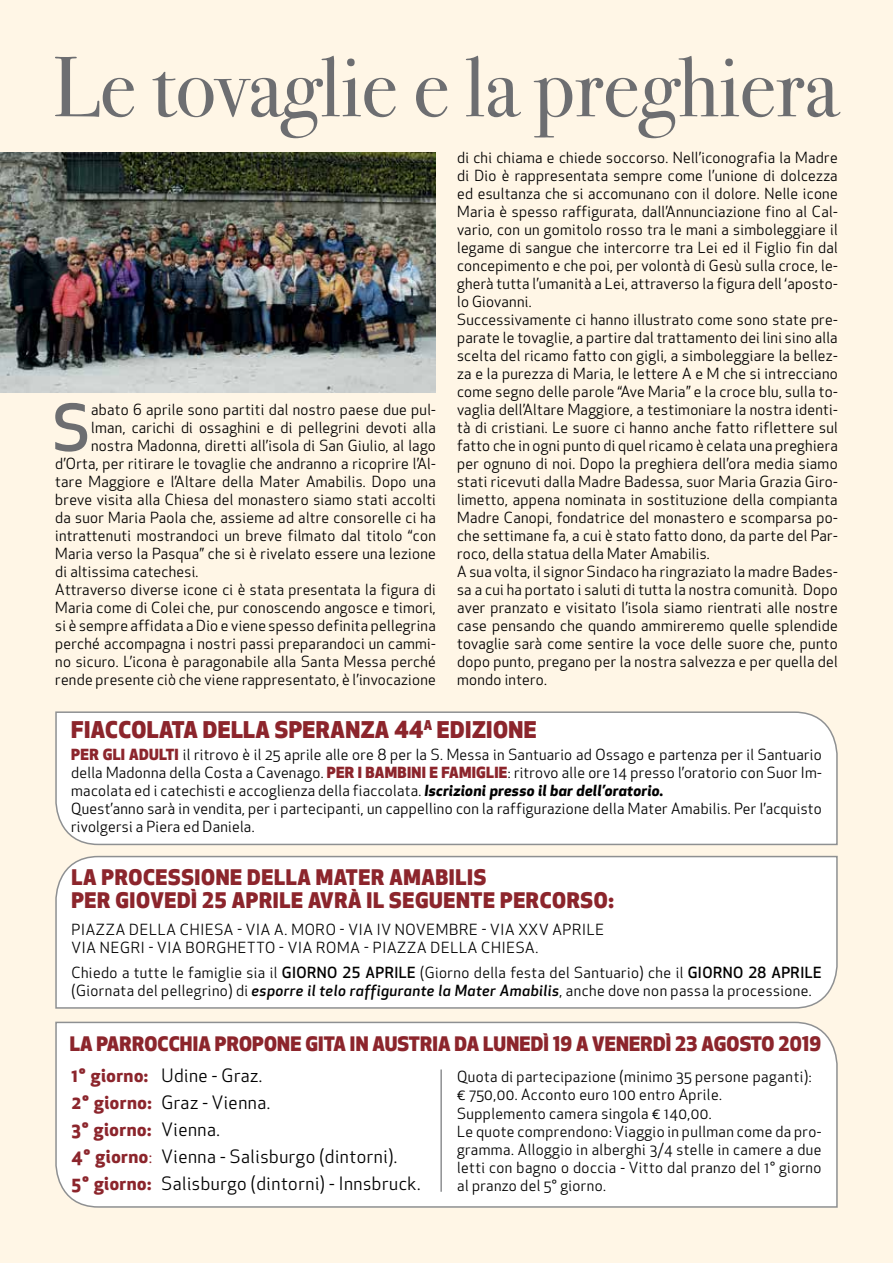
<style>
.page{position:relative;width:893px;height:1263px;background:#fff6e6}
.page>*{position:absolute;margin:0;border:0;box-sizing:border-box;transform-origin:0 0}
.t1{font:85.5px "Bodoni Svty Two ITCTT";color:#6d6e71}
.t2{font:500 63px "Apex New";color:#6d6e71}
.t3{font:800 22.5px "Apex New";letter-spacing:.02em;color:#8c252c}
.t4{font:800 21px/22.5px "Apex New";letter-spacing:.03em;color:#8c252c}
.t5{font:800 19.5px "Apex New";letter-spacing:.01em;color:#8c252c}
.t6{font:18px/27px "Apex New";letter-spacing:.03em;color:#000}
.t7{font:15px/18px "Apex New";letter-spacing:.02em;color:#000}
.t8{font:15px "Apex New";letter-spacing:.05em;color:#000}
.s1{font-weight:800;color:#8c252c}
.s2{font-weight:700;font-style:italic}
.s3{font-weight:500}
.s4{font-weight:500;font-style:italic}
.s5{font-weight:700;color:#8c252c}
.s6{color:#8c252c}
</style>
<div class="page">
<div style="left:55px;top:711px;width:783px;height:135px;background:#fff"></div>
<div style="left:55px;top:855px;width:783px;height:154px;background:#fff"></div>
<div style="left:55px;top:1021px;width:783px;height:187px;background:#fff"></div>
<hr style="left:440px;top:1069px;width:2px;height:123px;background:#8e9092">
<img style="left:0;top:152px;width:436px;height:240px">
<h1 class="t1" style="left:53px;top:17px;width:786px">Le tovaglie e la preghiera</h1>
<p class="t7" style="left:457px;top:148px;width:382px">di chi chiama e chiede soccorso. Nell’iconografia la Madre di Dio è rappresentata sempre come l’unione di dolcezza ed esultanza che si accomunano con il dolore. Nelle icone Maria è spesso raffigurata, dall’Annunciazione fino al Cal&shy;vario, con un gomitolo rosso tra le mani a simboleggiare il legame di sangue che intercorre tra Lei ed il Figlio fin dal concepimento e che poi, per volontà di Gesù sulla croce, le&shy;gherà tutta l’umanità a Lei, attraverso la figura dell ‘aposto&shy;lo Giovanni.<br>Successivamente ci hanno illustrato come sono state pre&shy;parate le tovaglie, a partire dal trattamento dei lini sino alla scelta del ricamo fatto con gigli, a simboleggiare la bellez&shy;za e la purezza di Maria, le lettere A e M che si intrecciano come segno delle parole “Ave Maria” e la croce blu, sulla to&shy;vaglia dell’Altare Maggiore, a testimoniare la nostra identi&shy;tà di cristiani. Le suore ci hanno anche fatto riflettere sul fatto che in ogni punto di quel ricamo è celata una preghiera per ognuno di noi. Dopo la preghiera dell’ora media siamo stati ricevuti dalla Madre Badessa, suor Maria Grazia Giro&shy;limetto, appena nominata in sostituzione della compianta Madre Canopi, fondatrice del monastero e scomparsa po&shy;che settimane fa, a cui è stato fatto dono, da parte del Par&shy;roco, della statua della Mater Amabilis.<br>A sua volta, il signor Sindaco ha ringraziato la madre Bades&shy;sa a cui ha portato i saluti di tutta la nostra comunità. Dopo aver pranzato e visitato l’isola siamo rientrati alle nostre case pensando che quando ammireremo quelle splendide tovaglie sarà come sentire la voce delle suore che, punto dopo punto, pregano per la nostra salvezza e per quella del mondo intero.</p>
<h3 class="t3" style="left:71px;top:714px;width:467px">FIACCOLATA DELLA SPERANZA 44<sup>A</sup> EDIZIONE</h3>
<p class="t7" style="left:71px;top:746px;width:752px"><span class="s1">PER GLI ADULTI</span> il ritrovo è il 25 aprile alle ore 8 per la S. Messa in Santuario ad Ossago e partenza per il Santuario della Madonna della Costa a Cavenago. <span class="s1">PER I BAMBINI E FAMIGLIE</span>: ritrovo alle ore 14 presso l’oratorio con Suor Im&shy;macolata ed i catechisti e accoglienza della fiaccolata. <span class="s2">Iscrizioni presso il bar dell’oratorio.<br></span>Quest’anno sarà in vendita, per i partecipanti, un cappellino con la raffigurazione della Mater Amabilis. Per l’acquisto rivolgersi a Piera ed Daniela.</p>
<h3 class="t4" style="left:71px;top:865px;width:544px">LA PROCESSIONE DELLA MATER AMABILIS<br>PER GIOVEDÌ 25 APRILE AVRÀ IL SEGUENTE PERCORSO:</h3>
<p class="t7" style="left:71px;top:920px;width:68px">Piazza della</p>
<p class="t7" style="left:180px;top:920px;width:30px">Chiesa</p>
<p class="t8" style="left:237px;top:920px;width:201px">- via A. Moro - via IV Novemb</p>
<p class="t8" style="left:459px;top:920px;width:131px">re - via XXV Aprile</p>
<p class="t8" style="left:71px;top:938px;width:177px">via Negri - via Borghetto</p>
<p class="t7" style="left:279px;top:938px;width:49px">- via Roma</p>
<p class="t7" style="left:364px;top:938px;width:77px">- piazza della</p>
<p class="t7" style="left:481px;top:938px;width:30px">Chiesa</p>
<p class="t7" style="left:71px;top:934px;width:752px;line-height:25.5px;text-indent:464px">.<br>Chiedo a tutte le famiglie sia il <span class="s3">GIORNO 25 APRILE</span> (Giorno della festa del Santuario) che il <span class="s3">GIORNO 28 APRILE</span></p>
<p class="t7" style="left:71px;top:982px;width:742px">(Giornata del pellegrino) di <span class="s4">esporre il telo raffigurante la Mater Amabilis</span>, anche dove non passa la processione.</p>
<h3 class="t5" style="left:70px;top:1030px;width:753px">LA PARROCCHIA PROPONE GITA IN AUSTRIA DA LUNEDÌ 19 A VENERDÌ 23 AGOSTO 2019</h3>
<p class="t7" style="left:457px;top:1067px;width:356px">Quota di partecipazione (minimo 35 persone paganti): € 750,00. Acconto euro 100 entro Aprile.</p>
<p class="t7" style="left:457px;top:1105px;width:366px">Supplemento camera singola € 140,00.<br>Le quote comprendono: Viaggio in pullman come da pro&shy;gramma. Alloggio in alberghi 3/4 stelle in camere a due letti con bagno o doccia - Vitto dal pranzo del 1° giorno al pranzo del 5° giorno.</p>
<h2 class="t2" style="left:52px;top:386px;width:39px">S</h2>
<p class="t7" style="left:91px;top:400px;width:346px">abato 6 aprile sono partiti dal nostro paese due pul-</p>
<p class="t7" style="left:91px;top:418px;width:346px">lman, carichi di ossaghini e di pellegrini devoti alla</p>
<p class="t7" style="left:91px;top:436px;width:346px">nostra Madonna, diretti all’isola di San Giulio, al lago</p>
<p class="t7" style="left:55px;top:454px;width:382px">d’Orta, per ritirare le tovaglie che andranno a ricoprire l’Al-</p>
<p class="t7" style="left:55px;top:472px;width:382px">tare Maggiore e l’Altare della Mater Amabilis. Dopo una</p>
<p class="t7" style="left:55px;top:490px;width:382px">breve visita alla Chiesa del monastero siamo stati accolti</p>
<p class="t7" style="left:55px;top:508px;width:382px">da suor Maria Paola che, assieme ad altre consorelle ci ha</p>
<p class="t7" style="left:55px;top:526px;width:382px">intrattenuti mostrandoci un breve filmato dal titolo “con</p>
<p class="t7" style="left:55px;top:544px;width:382px">Maria verso la Pasqua” che si è rivelato essere una lezione</p>
<p class="t7" style="left:55px;top:562px;width:145px">di altissima catechesi.</p>
<p class="t7" style="left:55px;top:580px;width:382px">Attraverso diverse icone ci è stata presentata la figura di</p>
<p class="t7" style="left:55px;top:598px;width:382px">Maria come di Colei che, pur conoscendo angosce e timori,</p>
<p class="t7" style="left:55px;top:616px;width:382px">si è sempre affidata a Dio e viene spesso definita pellegrina</p>
<p class="t7" style="left:55px;top:634px;width:382px">perché accompagna i nostri passi preparandoci un cammi-</p>
<p class="t7" style="left:55px;top:652px;width:382px">no sicuro. L’icona è paragonabile alla Santa Messa perché</p>
<p class="t7" style="left:55px;top:670px;width:382px">rende presente ciò che viene rappresentato, è l’invocazione</p>
<p class="t6" style="left:71px;top:1062px;width:351px"><span class="s5">1° giorno:</span> Udine - Graz.<br><span class="s5">2° giorno:</span> Graz - Vienna.<br><span class="s5">3° giorno:</span> Vienna.<br><span class="s5">4° giorno</span><span class="s6">:</span> Vienna - Salisburgo (dintorni).<br><span class="s5">5° giorno:</span> Salisburgo (dintorni) - Innsbruck.</p>
</div>
